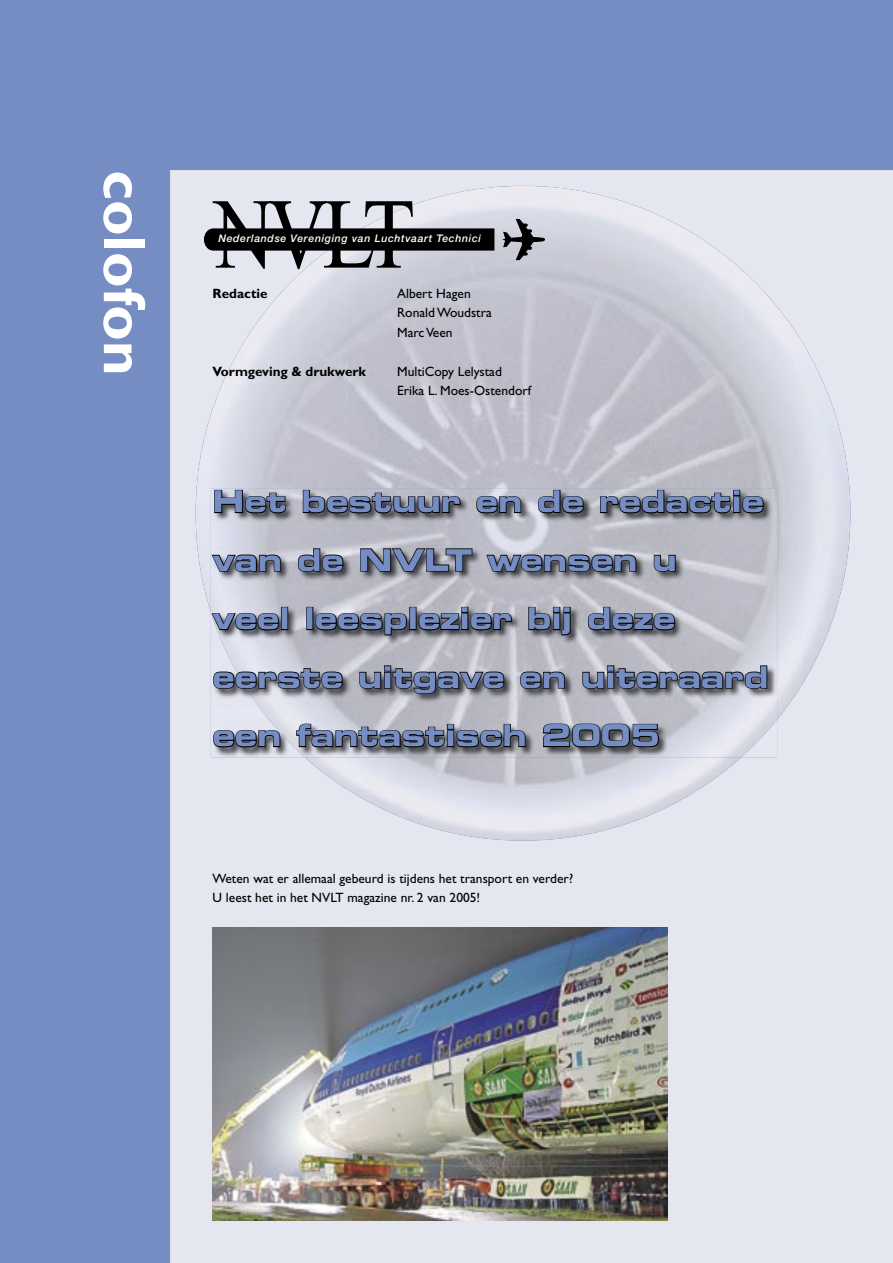
<style>
.page{position:relative;width:893px;height:1263px;background:#768dc3}
.page>*{position:absolute;margin:0;border:0;box-sizing:border-box;transform-origin:0 0}
.t1{font:100.2px "Times New Roman";color:#000}
.t2{font:700 60px "Gill Sans";color:#fff}
.t3{font:30px/58.5px "Eurostile Bold Extended Two";color:#768dc3}
.t4{font:13.5px/19.5px "Gill Sans";color:#000}
.t5{font:700 13.5px "Gill Sans";color:#000}
.t6{font:italic 500 10.5px "Helvetica Neue";letter-spacing:.06em;color:#fff}
</style>
<div class="page">
<div style="left:170px;top:170px;width:723px;height:1093px;background:#e4e6f0"></div>
<img style="left:346px;top:186px;width:354px;height:303px">
<img style="left:245px;top:269px;width:102px;height:220px">
<img style="left:698px;top:236px;width:103px;height:302px">
<img style="left:196px;top:337px;width:50px;height:303px">
<img style="left:799px;top:337px;width:51px;height:353px">
<img style="left:777px;top:538px;width:24px;height:203px">
<img style="left:296px;top:757px;width:454px;height:34px">
<img style="left:346px;top:790px;width:354px;height:51px">
<img style="left:211px;top:489px;width:566px;height:268px">
<svg style="left:213px;top:489px;width:74px;height:25px;background:#6b6c72"></svg>
<svg style="left:302px;top:489px;width:159px;height:31px;background:#727278"></svg>
<svg style="left:475px;top:495px;width:47px;height:19px"></svg>
<svg style="left:537px;top:489px;width:47px;height:31px"></svg>
<svg style="left:599px;top:489px;width:165px;height:31px;background:#6d6d72"></svg>
<svg style="left:210px;top:554px;width:72px;height:19px"></svg>
<svg style="left:297px;top:548px;width:47px;height:31px"></svg>
<svg style="left:359px;top:548px;width:114px;height:25px;background:#646469"></svg>
<svg style="left:485px;top:554px;width:152px;height:23px;background:#5a5a5f"></svg>
<svg style="left:653px;top:554px;width:23px;height:19px"></svg>
<svg style="left:210px;top:612px;width:70px;height:19px"></svg>
<div style="left:281px;top:607px;width:7px;height:23px;border:2px solid #000"></div>
<div style="left:306px;top:607px;width:7px;height:23px;border:2px solid #000"></div>
<svg style="left:315px;top:612px;width:93px;height:24px;background:#525357"></svg>
<div style="left:409px;top:607px;width:7px;height:23px;border:2px solid #000"></div>
<svg style="left:418px;top:606px;width:95px;height:25px;background:#65656a"></svg>
<svg style="left:528px;top:606px;width:43px;height:31px"></svg>
<svg style="left:587px;top:606px;width:89px;height:31px;background:#6b6b71"></svg>
<svg style="left:212px;top:667px;width:131px;height:23px;background:#6c6d73"></svg>
<svg style="left:358px;top:665px;width:147px;height:30px;background:#6b6b71"></svg>
<svg style="left:519px;top:671px;width:47px;height:19px"></svg>
<svg style="left:582px;top:665px;width:186px;height:31px;background:#737479"></svg>
<svg style="left:212px;top:729px;width:69px;height:19px"></svg>
<svg style="left:295px;top:723px;width:231px;height:25px;background:#6a6b70"></svg>
<svg style="left:542px;top:723px;width:118px;height:25px;background:#56575b"></svg>
<svg style="left:204px;top:201px;width:291px;height:68px;background:#7a7b80"></svg>
<svg style="left:504px;top:219px;width:41px;height:41px;background:#8d8e96"></svg>
<img style="left:213px;top:927px;width:455px;height:293px">
<h2 class="t2" style="left:160px;top:170px;width:207px;rotate:90deg">colofon</h2>
<p class="t6" style="left:218px;top:232px;width:264px">Nederlandse Vereniging van Luchtvaart Technici</p>
<p class="t5" style="left:213px;top:285px;width:56px">Redactie</p>
<p class="t4" style="left:397px;top:284px;width:96px">Albert Hagen<br>Ronald Woudstra<br>Marc Veen</p>
<p class="t5" style="left:213px;top:363px;width:155px">Vormgeving &amp; drukwerk</p>
<p class="t4" style="left:397px;top:362px;width:136px">MultiCopy Lelystad<br>Erika L. Moes-Ostendorf</p>
<h1 class="t1" style="left:214px;top:333px;width:226px">NVLT</h1>
<h3 class="t3" style="left:213px;top:472px;width:557px">Het bestuur en de redactie van de NVLT wensen u<br>veel leesplezier bij deze eerste uitgave en uiteraard een fantastisch 2005</h3>
<p class="t4" style="left:213px;top:869px;width:362px">Weten wat er allemaal gebeurd is tijdens het transport en verder?<br>U leest het in het NVLT magazine nr. 2 van 2005!</p>
</div>
